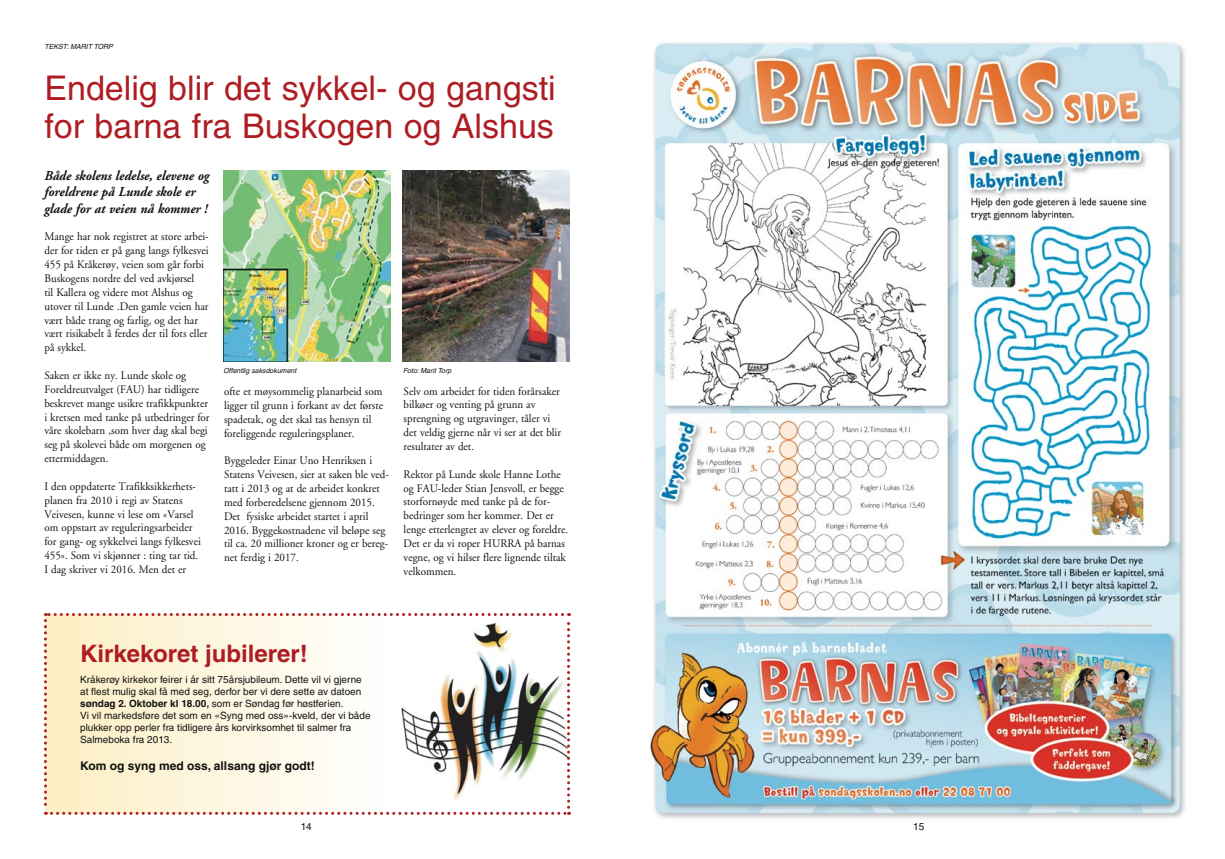
<style>
.page{position:relative;width:1225px;height:859px;background:#fff}
.page>*{position:absolute;margin:0;border:0;box-sizing:border-box;transform-origin:0 0}
.t1{font:34px/38px "Helvetica";color:#ae1d23}
.t2{font:700 24px "Helvetica";color:#ae1d23}
.t3{font:italic 700 13.6px/16.4px "Adobe Garamond";color:#121212;scale:.95 1}
.t4{font:700 12px "Helvetica";color:#121212}
.t5{font:11.6px/13.9px "Adobe Garamond";color:#121212;scale:.95 1}
.t6{font:10px/12px "Helvetica";color:#121212}
.t7{font:italic 7px "Helvetica";color:#121212}
.s1{font-weight:700}
</style>
<div class="page">
<img style="left:650px;top:42px;width:536px;height:777px">
<img style="left:403px;top:170px;width:166px;height:192px">
<img style="left:223px;top:170px;width:167px;height:192px">
<svg style="left:44px;top:613px;width:526px;height:202px"></svg>
<p class="t7" style="left:44px;top:43px;width:70px">TEKST: MARIT TORP</p>
<h1 class="t1" style="left:44px;top:69px;width:513px">Endelig blir det sykkel- og gangsti for barna fra Buskogen og Alshus</h1>
<p class="t3" style="left:44px;top:168px;width:175px">Både skolens ledelse, elevene og foreldrene på Lunde skole er glade for at veien nå kommer !</p>
<p class="t5" style="left:44px;top:230px;width:174px">Mange har nok registret at store arbei&shy;der for tiden er på gang langs fylkesvei 455 på Kråkerøy, veien som går forbi Buskogens nordre del ved avkjørsel<br>til Kallera og videre mot Alshus og utover til Lunde .Den gamle veien har vært både trang og farlig, og det har vært risikabelt å ferdes der til fots eller på sykkel.</p>
<p class="t5" style="left:44px;top:369px;width:175px">Saken er ikke ny. Lunde skole og Foreldreutvalget (FAU) har tidligere beskrevet mange usikre trafikkpunkter i kretsen med tanke på utbedringer for våre skolebarn ,som hver dag skal begi seg på skolevei både om morgenen og ettermiddagen.</p>
<p class="t5" style="left:44px;top:479px;width:166px">I den oppdaterte Trafikksikkerhets&shy;planen fra 2010 i regi av Statens Veivesen, kunne vi lese om «Varsel om oppstart av reguleringsarbeider for gang- og sykkelvei langs fylkesvei 455». Som vi skjønner : ting tar tid.<br>I dag skriver vi 2016. Men det er</p>
<p class="t7" style="left:223px;top:366px;width:74px">Offentlig saksdokument</p>
<p class="t7" style="left:403px;top:366px;width:50px">Foto: Marit Torp</p>
<p class="t5" style="left:403px;top:384px;width:167px">Selv om arbeidet for tiden forårsaker bilkøer og venting på grunn av sprengning og utgravinger, tåler vi det veldig gjerne når vi ser at det blir resultater av det.</p>
<p class="t5" style="left:403px;top:467px;width:175px">Rektor på Lunde skole Hanne Lothe og FAU-leder Stian Jensvoll, er begge storfornøyde med tanke på de for&shy;bedringer som her kommer. Det er lenge etterlengtet av elever og foreldre.<br>Det er da vi roper HURRA på barnas vegne, og vi hilser flere lignende tiltak velkommen.</p>
<p class="t5" style="left:224px;top:385px;width:169px">ofte et møysommelig planarbeid som ligger til grunn i forkant av det første spadetak, og det skal tas hensyn til foreliggende reguleringsplaner.</p>
<p class="t5" style="left:224px;top:454px;width:175px">Byggeleder Einar Uno Henriksen i Statens Veivesen, sier at saken ble ved&shy;tatt i 2013 og at de arbeidet konkret med forberedelsene gjennom 2015.<br>Det fysiske arbeidet startet i april 2016. Byggekostnadene vil beløpe seg til ca. 20 millioner kroner og er bereg&shy;net ferdig i 2017.</p>
<h2 class="t2" style="left:80px;top:639px;width:229px">Kirkekoret jubilerer!</h2>
<p class="t6" style="left:80px;top:674px;width:292px">Kråkerøy kirkekor feirer i år sitt 75årsjubileum. Dette vil vi gjerne at flest mulig skal få med seg, derfor ber vi dere sette av datoen <span class="s1">søndag 2. Oktober kl 18.00,</span> som er Søndag før høstferien.<br>Vi vil markedsføre det som en «Syng med oss»-kveld, der vi både plukker opp perler fra tidligere års korvirksomhet til salmer fra Salmeboka fra 2013.</p>
<p class="t4" style="left:80px;top:758px;width:236px">Kom og syng med oss, allsang gjør godt!</p>
<p class="t6" style="left:301px;top:820px;width:13px">14</p>
<p class="t6" style="left:913px;top:820px;width:13px">15</p>
</div>
